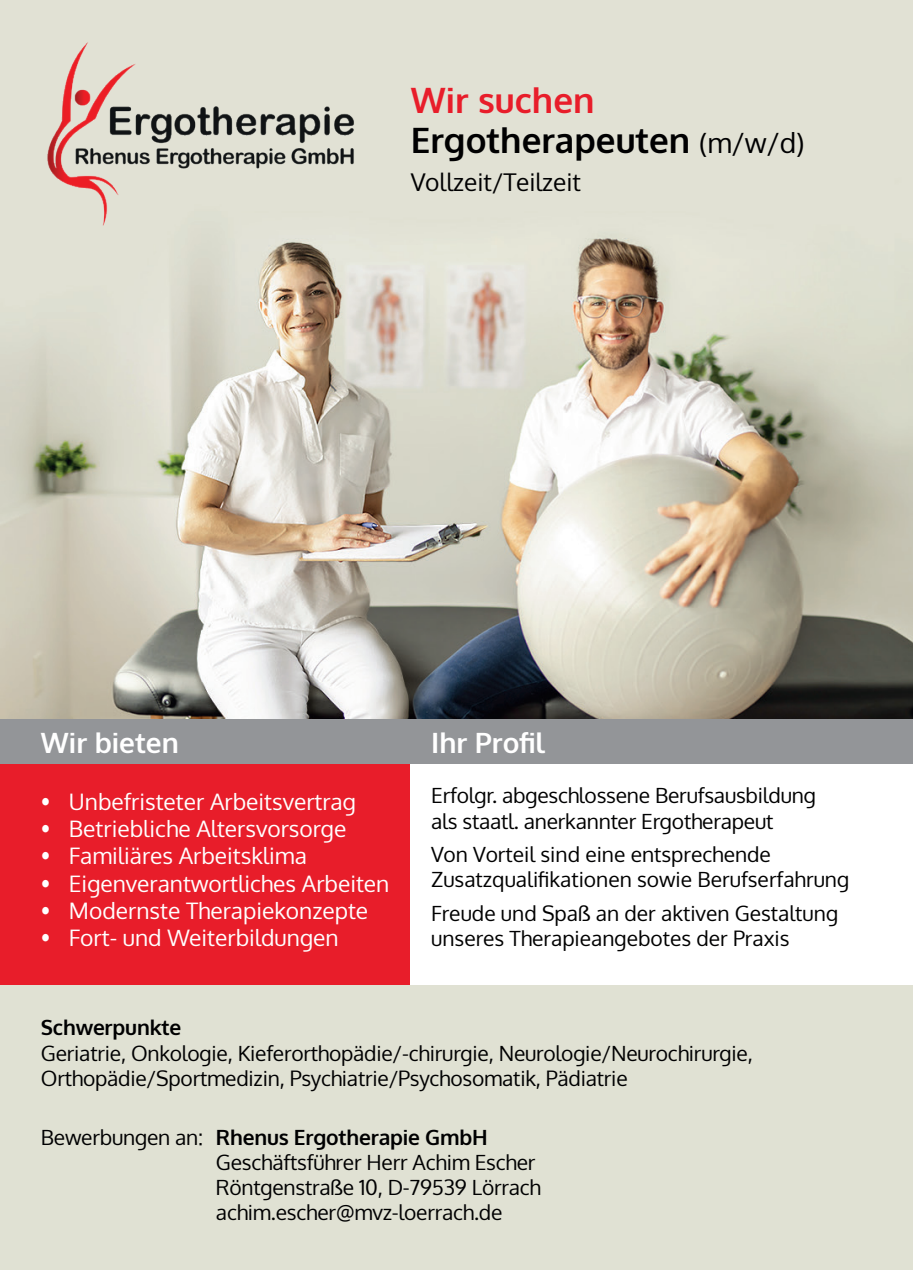
<style>
.page{position:relative;width:913px;height:1270px;background:#fff}
.page>*{position:absolute;margin:0;border:0;box-sizing:border-box;transform-origin:0 0}
.t1{font:700 35px "Oxygen";color:#000001}
.t2{font:700 35px "Oxygen";color:#e81d2a}
.t3{font:700 28px "Oxygen";color:#fff}
.t4{font:24.5px "Oxygen";color:#000001}
.t5{font:22.75px "Oxygen";color:#fff}
.t6{font:21px/25.2px "Oxygen";letter-spacing:-.01em;color:#000001}
.t7{font:700 21px "Oxygen";letter-spacing:-.01em;color:#000001}
.s1{font-weight:400;font-size:28px}
.s2{font-weight:700}
</style>
<div class="page">
<img style="left:0;top:0;width:913px;height:719px">
<div style="left:0;top:960px;width:913px;height:310px;background:#e0e1d3"></div>
<div style="left:0;top:758px;width:411px;height:227px;background:#e81d2a"></div>
<div style="left:411px;top:758px;width:502px;height:227px;background:#fff"></div>
<div style="left:0;top:719px;width:913px;height:45px;background:#939598"></div>
<img style="left:41px;top:0;width:320px;height:294px">
<h1 class="t2" style="left:411px;top:78px;width:185px">Wir suchen</h1>
<h1 class="t1" style="left:411px;top:119px;width:395px">Ergotherapeuten <span class="s1">(m/w/d)</span></h1>
<p class="t4" style="left:411px;top:166px;width:172px">Vollzeit/Teilzeit</p>
<h2 class="t3" style="left:41px;top:725px;width:139px">Wir bieten</h2>
<p class="t5" style="left:41px;top:786px;width:316px">• Unbefristeter Arbeitsvertrag</p>
<p class="t5" style="left:41px;top:813px;width:307px">• Betriebliche Altersvorsorge</p>
<p class="t5" style="left:41px;top:841px;width:267px">• Familiäres Arbeitsklima</p>
<p class="t5" style="left:41px;top:868px;width:350px">• Eigenverantwortliches Arbeiten</p>
<p class="t5" style="left:41px;top:895px;width:329px">• Modernste Therapiekonzepte</p>
<p class="t5" style="left:41px;top:923px;width:299px">• Fort- und Weiterbildungen</p>
<h2 class="t3" style="left:431px;top:725px;width:115px">Ihr Profil</h2>
<p class="t6" style="left:431px;top:783px;width:386px">Erfolgr. abgeschlossene Berufsausbildung als staatl. anerkannter Ergotherapeut</p>
<p class="t6" style="left:431px;top:842px;width:419px">Von Vorteil sind eine entsprechende<br>Zusatzqualifikationen sowie Berufserfahrung</p>
<p class="t6" style="left:431px;top:901px;width:408px">Freude und Spaß an der aktiven Gestaltung unseres Therapieangebotes der Praxis</p>
<p class="t7" style="left:41px;top:1015px;width:142px">Schwerpunkte</p>
<p class="t6" style="left:41px;top:1040px;width:713px">Geriatrie, Onkologie, Kieferorthopädie/-chirurgie, Neurologie/Neurochirurgie,<br>Orthopädie/Sportmedizin, Psychiatrie/Psychosomatik, Pädiatrie</p>
<p class="t6" style="left:216px;top:1125px;width:326px;text-indent:-175px">Bewerbungen an: <span class="s2">Rhenus Ergotherapie GmbH </span>Geschäftsführer Herr Achim Escher Röntgenstraße 10, D-79539 Lörrach achim.escher@mvz-loerrach.de</p>
</div>
